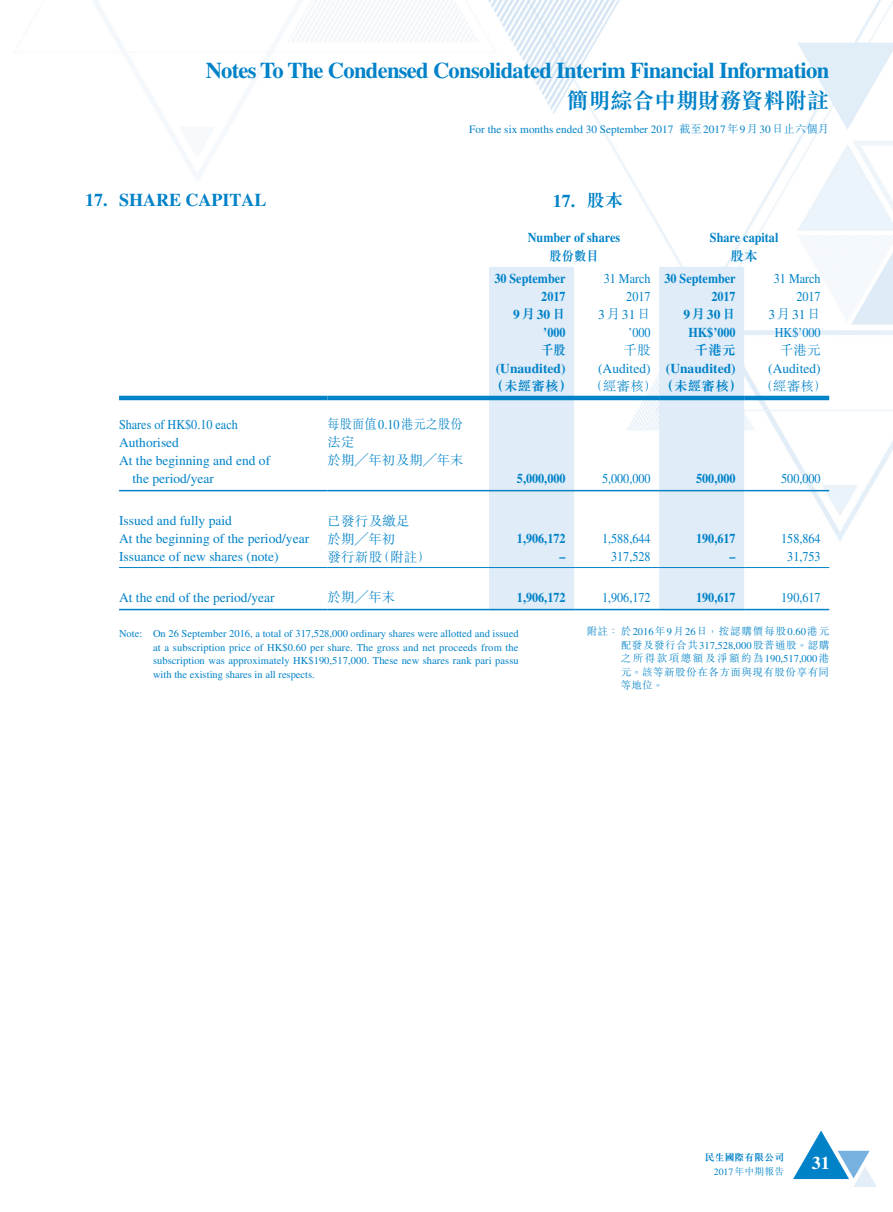
<style>
.page{position:relative;width:893px;height:1212px;background:#fff}
.page>*{position:absolute;margin:0;border:0;box-sizing:border-box;transform-origin:0 0}
.t1{font:700 22.5px "Times LT Std";letter-spacing:-.03em;color:#0082c8}
.t2{font:700 22.5px "M Sung HK";letter-spacing:-.03em;color:#0082c8}
._01_H1_E{font:700 18px "Times LT Std";color:#0082c8}
._001_H1_C{font:700 18px "Times LT Std";color:#0082c8}
.t3{font:700 18px "Times LT Std";color:#fff}
._50_Table_txt{font:13.5px "Times LT Std";color:#0082c8}
._50_Table_txt-2{font:700 13.5px "Times LT Std";color:#0082c8;scale:.9 1}
._50_Table_txt-3{font:13.5px "Times LT Std";color:#0082c8;scale:.9 1}
._50_Table_txt-4{font:300 13.5px "M Sung HK";letter-spacing:.02em;color:#0082c8}
._50_Table_txt-5{font:700 13.5px "Times LT Std";color:#0082c8}
._50_Table_txt-6{font:700 13.5px "M Sung HK";letter-spacing:.02em;color:#0082c8}
._50_Table_txt-7{font:300 13.5px "M Sung HK";letter-spacing:.02em;color:#0082c8;scale:.9 1}
._50_Table_txt-8{font:700 13.5px "M Sung HK";letter-spacing:.02em;color:#0082c8;scale:.9 1}
.t4{font:11.25px "Times LT Std";color:#0082c8}
._06_Notes_E{font:10.5px/13.5px "Times LT Std";color:#0082c8;text-align:justify}
._006_Notes_C{font:300 10.5px/13.5px "M Sung HK";letter-spacing:.055em;color:#0082c8;text-align:justify}
.t5{font:700 9.75px/13.5px "M Sung HK";letter-spacing:.02em;color:#0082c8;text-align:right}
.s1{font-family:"M Sung HK";font-weight:300}
.s2{font-family:"Times LT Std";font-weight:400}
.s3{font-family:"M Sung HK"}
.s4{font-weight:300}
</style>
<div class="page">
<img style="left:92px;top:0;width:801px;height:611px">
<svg style="left:793px;top:1130px;width:84px;height:57px"></svg>
<svg style="left:489px;top:267px;width:255px;height:342px;fill:#e0ecf7"></svg>
<hr style="left:119px;top:396px;width:208px;height:4px;background:#0082c8">
<hr style="left:327px;top:396px;width:162px;height:4px;background:#0082c8">
<hr style="left:489px;top:396px;width:85px;height:4px;background:#0082c8">
<hr style="left:574px;top:396px;width:85px;height:4px;background:#0082c8">
<hr style="left:659px;top:396px;width:85px;height:4px;background:#0082c8">
<hr style="left:744px;top:396px;width:85px;height:4px;background:#0082c8">
<hr style="left:119px;top:490px;width:208px;height:1px;background:#0082c8">
<hr style="left:327px;top:490px;width:162px;height:1px;background:#0082c8">
<hr style="left:489px;top:490px;width:85px;height:1px;background:#0082c8">
<hr style="left:574px;top:490px;width:85px;height:1px;background:#0082c8">
<hr style="left:659px;top:490px;width:85px;height:1px;background:#0082c8">
<hr style="left:744px;top:490px;width:85px;height:1px;background:#0082c8">
<hr style="left:119px;top:567px;width:208px;height:1px;background:#0082c8">
<hr style="left:327px;top:567px;width:162px;height:1px;background:#0082c8">
<hr style="left:489px;top:567px;width:85px;height:1px;background:#0082c8">
<hr style="left:574px;top:567px;width:85px;height:1px;background:#0082c8">
<hr style="left:659px;top:567px;width:85px;height:1px;background:#0082c8">
<hr style="left:744px;top:567px;width:85px;height:1px;background:#0082c8">
<hr style="left:119px;top:609px;width:208px;height:1px;background:#0082c8">
<hr style="left:327px;top:609px;width:162px;height:1px;background:#0082c8">
<hr style="left:489px;top:609px;width:85px;height:1px;background:#0082c8">
<hr style="left:574px;top:609px;width:85px;height:1px;background:#0082c8">
<hr style="left:659px;top:609px;width:85px;height:1px;background:#0082c8">
<hr style="left:744px;top:609px;width:85px;height:1px;background:#0082c8">
<h1 class="t1" style="left:206px;top:57px;width:625px">Notes To The Condensed Consolidated Interim Financial Information</h1>
<h1 class="t2" style="left:567px;top:90px;width:264px">簡明綜合中期財務資料附註</h1>
<p class="t4" style="left:469px;top:123px;width:361px">For the six months ended 30 September 2017 <span class="s1">截至</span>2017<span class="s1">年</span>9<span class="s1">月</span>30<span class="s1">日止六個月</span></p>
<p class="_01_H1_E" style="left:85px;top:189px;width:183px">17. SHARE CAPITAL</p>
<p class="_50_Table_txt-3" style="left:119px;top:417px;width:133px">Shares of HK$0.10 each</p>
<p class="_50_Table_txt-7" style="left:327px;top:415px;width:152px">每股面值<span class="s2">0.10</span>港元之股份</p>
<p class="_50_Table_txt" style="left:119px;top:435px;width:61px">Authorised</p>
<p class="_50_Table_txt-4" style="left:327px;top:433px;width:29px">法定</p>
<p class="_50_Table_txt" style="left:119px;top:453px;width:153px">At the beginning and end of</p>
<p class="_50_Table_txt" style="left:133px;top:471px;width:83px">the period/year</p>
<p class="_50_Table_txt-4" style="left:327px;top:451px;width:138px">於期╱年初及期╱年末</p>
<p class="_001_H1_C" style="left:553px;top:191px;width:72px">17. <span class="s3">股本</span></p>
<p class="_50_Table_txt-2" style="left:528px;top:230px;width:104px">Number of shares</p>
<p class="_50_Table_txt-2" style="left:710px;top:230px;width:78px">Share capital</p>
<p class="_50_Table_txt-8" style="left:549px;top:249px;width:56px">股份數目</p>
<p class="_50_Table_txt-6" style="left:730px;top:249px;width:29px">股本</p>
<p class="_50_Table_txt-2" style="left:494px;top:270px;width:81px">30 September</p>
<p class="_50_Table_txt-2" style="left:541px;top:288px;width:29px">2017</p>
<p class="_50_Table_txt-2" style="left:664px;top:270px;width:81px">30 September</p>
<p class="_50_Table_txt-2" style="left:711px;top:288px;width:29px">2017</p>
<p class="_50_Table_txt-3" style="left:604px;top:270px;width:54px">31 March</p>
<p class="_50_Table_txt-3" style="left:626px;top:288px;width:29px">2017</p>
<p class="_50_Table_txt-3" style="left:774px;top:270px;width:54px">31 March</p>
<p class="_50_Table_txt-3" style="left:796px;top:288px;width:29px">2017</p>
<p class="_50_Table_txt-5" style="left:513px;top:306px;width:54px">9<span class="s3">月</span>30<span class="s3">日</span></p>
<p class="_50_Table_txt" style="left:598px;top:307px;width:54px">3<span class="s1">月</span>31<span class="s1">日</span></p>
<p class="_50_Table_txt-5" style="left:683px;top:306px;width:54px">9<span class="s3">月</span>30<span class="s3">日</span></p>
<p class="_50_Table_txt" style="left:768px;top:307px;width:54px">3<span class="s1">月</span>31<span class="s1">日</span></p>
<p class="_50_Table_txt-2" style="left:543px;top:324px;width:26px">’000</p>
<p class="_50_Table_txt-3" style="left:628px;top:324px;width:26px">’000</p>
<p class="_50_Table_txt-2" style="left:688px;top:324px;width:54px">HK$’000</p>
<p class="_50_Table_txt-3" style="left:775px;top:324px;width:52px">HK$’000</p>
<p class="_50_Table_txt-8" style="left:541px;top:343px;width:29px">千股</p>
<p class="_50_Table_txt-4" style="left:623px;top:341px;width:29px">千股</p>
<p class="_50_Table_txt-6" style="left:695px;top:343px;width:43px">千港元</p>
<p class="_50_Table_txt-4" style="left:780px;top:341px;width:43px">千港元</p>
<p class="_50_Table_txt-5" style="left:496px;top:360px;width:71px">(Unaudited)</p>
<p class="_50_Table_txt" style="left:598px;top:361px;width:54px">(Audited)</p>
<p class="_50_Table_txt-5" style="left:666px;top:360px;width:71px">(Unaudited)</p>
<p class="_50_Table_txt" style="left:768px;top:361px;width:54px">(Audited)</p>
<p class="_50_Table_txt-6" style="left:490px;top:379px;width:83px">（未經審核）</p>
<p class="_50_Table_txt-6" style="left:589px;top:379px;width:155px"><span class="s4">（經審核）</span>（未經審核）</p>
<p class="_50_Table_txt-4" style="left:759px;top:377px;width:70px">（經審核）</p>
<p class="_50_Table_txt-2" style="left:517px;top:470px;width:55px">5,000,000</p>
<p class="_50_Table_txt-3" style="left:602px;top:471px;width:55px">5,000,000</p>
<p class="_50_Table_txt-2" style="left:696px;top:470px;width:45px">500,000</p>
<p class="_50_Table_txt-3" style="left:781px;top:471px;width:45px">500,000</p>
<p class="_50_Table_txt" style="left:119px;top:513px;width:114px">Issued and fully paid</p>
<p class="_50_Table_txt-4" style="left:327px;top:511px;width:84px">已發行及繳足</p>
<p class="_50_Table_txt" style="left:119px;top:531px;width:192px">At the beginning of the period/year</p>
<p class="_50_Table_txt-4" style="left:327px;top:529px;width:70px">於期╱年初</p>
<p class="_50_Table_txt-2" style="left:517px;top:530px;width:55px">1,906,172</p>
<p class="_50_Table_txt-3" style="left:602px;top:531px;width:55px">1,588,644</p>
<p class="_50_Table_txt-2" style="left:696px;top:530px;width:45px">190,617</p>
<p class="_50_Table_txt-3" style="left:781px;top:531px;width:45px">158,864</p>
<p class="_50_Table_txt" style="left:119px;top:549px;width:161px">Issuance of new shares (note)</p>
<p class="_50_Table_txt-4" style="left:327px;top:547px;width:105px">發行新股（附註）</p>
<p class="_50_Table_txt-2" style="left:559px;top:548px;width:8px">–</p>
<p class="_50_Table_txt-3" style="left:611px;top:549px;width:45px">317,528</p>
<p class="_50_Table_txt-2" style="left:730px;top:548px;width:8px">–</p>
<p class="_50_Table_txt-3" style="left:787px;top:549px;width:39px">31,753</p>
<p class="_50_Table_txt" style="left:119px;top:589px;width:157px">At the end of the period/year</p>
<p class="_50_Table_txt-4" style="left:327px;top:588px;width:70px">於期╱年末</p>
<p class="_50_Table_txt-2" style="left:517px;top:589px;width:55px">1,906,172</p>
<p class="_50_Table_txt-3" style="left:602px;top:589px;width:55px">1,906,172</p>
<p class="_50_Table_txt-2" style="left:696px;top:589px;width:45px">190,617</p>
<p class="_50_Table_txt-3" style="left:781px;top:589px;width:45px">190,617</p>
<p class="_06_Notes_E" style="left:153px;top:627px;width:367px;text-indent:-34px">Note: On 26 September 2016, a total of 317,528,000 ordinary shares were allotted and issued at a subscription price of HK$0.60 per share. The gross and net proceeds from the subscription was approximately HK$190,517,000. These new shares rank pari passu with the existing shares in all respects.</p>
<p class="_006_Notes_C" style="left:621px;top:624px;width:210px;text-indent:-34px">附註：於<span class="s2">2016</span>年<span class="s2">9</span>月<span class="s2">26</span>日，按認購價每股<span class="s2">0.60</span>港元配發及發行合共<span class="s2">317,528,000</span>股普通股。認購之所得款項總額及淨額約為<span class="s2">190,517,000</span>港元。該等新股份在各方面與現有股份享有同等地位。</p>
<p class="t5" style="left:705px;top:1150px;width:81px">民生國際有限公司<br><span class="s2">2017</span><span class="s4">年中期報告</span></p>
<h2 class="t3" style="left:812px;top:1152px;width:19px">31</h2>
</div>
